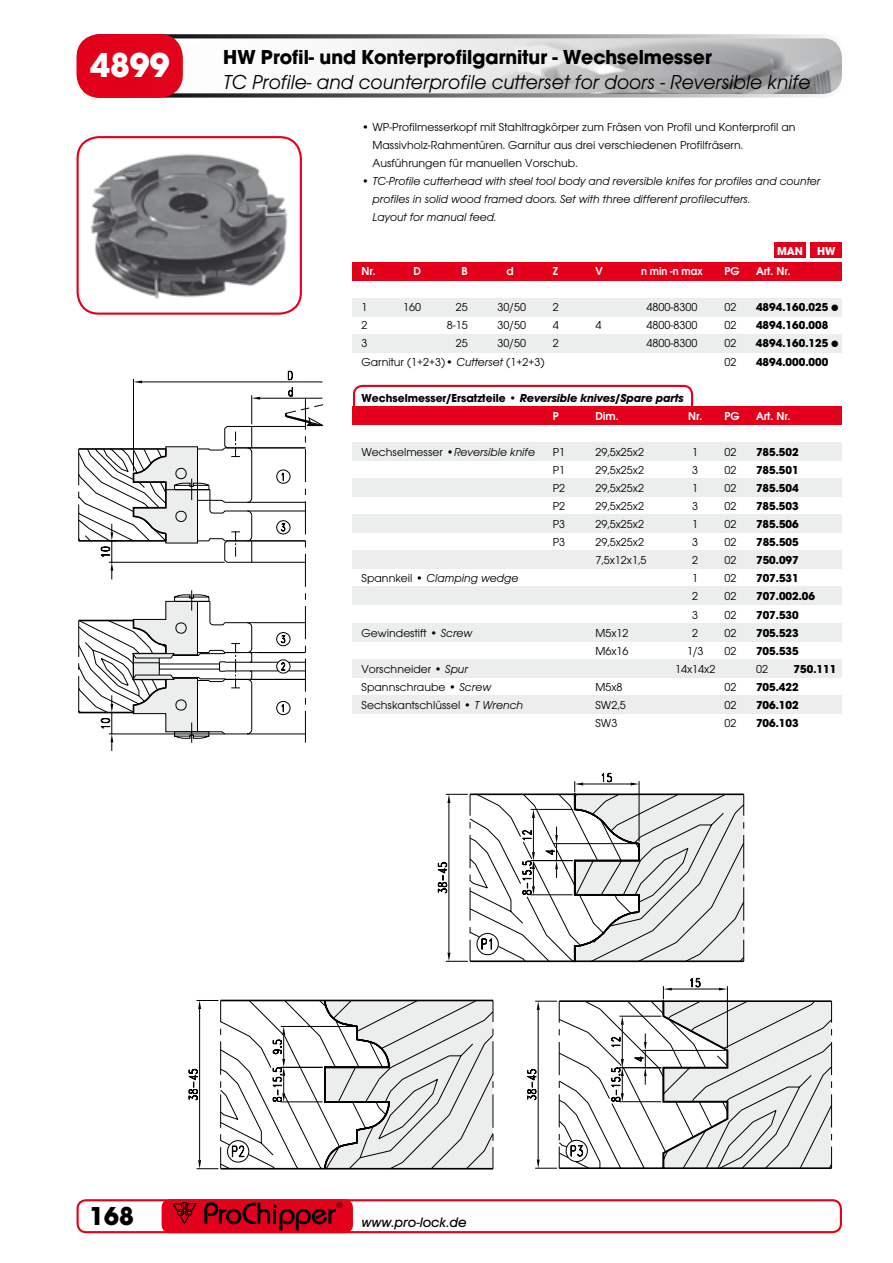
<style>
.page{position:relative;width:893px;height:1263px;background:#fff}
.page>*{position:absolute;margin:0;border:0;box-sizing:border-box;transform-origin:0 0}
.t1{font:700 36px "Avant Garde Gothic Itc T";color:#fff}
.t2{font:700 27px "Avant Garde Gothic Itc T";color:#000}
.t3{font:italic 21px "Avant Garde Gothic Itc T";color:#000}
.t4{font:700 21px "Avant Garde Gothic Itc T";color:#000}
.t5{font:italic 500 14.25px "Avant Garde Gothic Itc T";color:#000}
.t6{font:12px/18px "Avant Garde Gothic Itc T";color:#000}
.t7{font:italic 12px/18px "Avant Garde Gothic Itc T";color:#000}
.t8{font:700 12px/18px "Avant Garde Gothic Itc T";color:#000}
.t9{font:600 12px "Avant Garde Gothic Itc T";color:#fff}
.t10{font:600 12px "Avant Garde Gothic Itc T";color:#fff;scale:.9 1}
.t11{font:700 12px "Avant Garde Gothic Itc T";color:#fff}
.t12{font:7.65px "Helvetica";color:#000}
.s1{font-style:italic}
.s2{font-weight:600;color:#fff}
.s3{font-style:normal}
</style>
<div class="page">
<div style="left:77px;top:1199px;width:765px;height:34px;border:2px solid #e2001a;border-radius:9px"></div>
<div style="left:162px;top:1199px;width:191px;height:34px;background:#e2001a;border-radius:9px"></div>
<svg style="left:204px;top:1202px;width:132px;height:28px"></svg>
<svg style="left:172px;top:1202px;width:25px;height:22px"></svg>
<div style="left:353px;top:385px;width:340px;height:30px;border:2px solid #e2001a;border-radius:9px"></div>
<div style="left:77px;top:34px;width:770px;height:64px;border:4px solid #000;border-radius:21px"></div>
<div style="left:77px;top:34px;width:106px;height:64px;border:4px solid #e2001a;border-radius:21px"></div>
<img style="left:81px;top:38px;width:761px;height:56px">
<div style="left:353px;top:263px;width:489px;height:18px;background:#e2001a"></div>
<div style="left:353px;top:406px;width:489px;height:18px;background:#e2001a"></div>
<div style="left:353px;top:299px;width:489px;height:18px;background:#eceded"></div>
<div style="left:353px;top:335px;width:489px;height:18px;background:#eceded"></div>
<div style="left:353px;top:442px;width:489px;height:18px;background:#eceded"></div>
<div style="left:353px;top:478px;width:489px;height:18px;background:#eceded"></div>
<div style="left:353px;top:514px;width:489px;height:19px;background:#eceded"></div>
<div style="left:353px;top:551px;width:489px;height:18px;background:#eceded"></div>
<div style="left:353px;top:587px;width:489px;height:18px;background:#eceded"></div>
<div style="left:353px;top:623px;width:489px;height:18px;background:#eceded"></div>
<div style="left:353px;top:659px;width:489px;height:18px;background:#eceded"></div>
<div style="left:353px;top:695px;width:489px;height:18px;background:#eceded"></div>
<img style="left:91px;top:154px;width:197px;height:145px">
<div style="left:77px;top:136px;width:225px;height:179px;border:2px solid #e2001a;border-radius:21px"></div>
<svg style="left:527px;top:978px;width:305px;height:191px"></svg>
<svg style="left:189px;top:1000px;width:304px;height:169px"></svg>
<svg style="left:438px;top:773px;width:306px;height:189px"></svg>
<svg style="left:79px;top:371px;width:245px;height:380px"></svg>
<div style="left:774px;top:243px;width:31px;height:15px;background:#e2001a"></div>
<div style="left:811px;top:243px;width:31px;height:15px;background:#e2001a"></div>
<h1 class="t1" style="left:90px;top:43px;width:81px">4899</h1>
<h3 class="t4" style="left:223px;top:44px;width:490px">HW Profil- und Konterprofilgarnitur - Wechselmesser</h3>
<h3 class="t3" style="left:223px;top:70px;width:589px">TC Profile- and counterprofile cutterset for doors - Reversible knife</h3>
<p class="t6" style="left:372px;top:117px;width:425px;text-indent:-11px">• WP-Profilmesserkopf mit Stahltragkörper zum Fräsen von Profil und Konterprofil an<br>Massivholz-Rahmentüren. Garnitur aus drei verschiedenen Profilfräsern.<br>Ausführungen für manuellen Vorschub.</p>
<p class="t7" style="left:372px;top:172px;width:450px;text-indent:-11px">• TC-Profile cutterhead with steel tool body and reversible knifes for profiles and counter profiles in solid wood framed doors. Set with three different profilecutters.<br>Layout for manual feed.</p>
<p class="t11" style="left:777px;top:243px;width:60px">MAN HW</p>
<p class="t9" style="left:361px;top:264px;width:16px">Nr.</p>
<p class="t9" style="left:413px;top:264px;width:9px">D</p>
<p class="t9" style="left:461px;top:264px;width:8px">B</p>
<p class="t9" style="left:506px;top:264px;width:9px">d</p>
<p class="t9" style="left:553px;top:264px;width:7px">Z</p>
<p class="t9" style="left:595px;top:264px;width:9px">V</p>
<p class="t10" style="left:641px;top:264px;width:70px">n min -n max</p>
<p class="t9" style="left:724px;top:264px;width:17px">PG</p>
<p class="t9" style="left:756px;top:264px;width:36px">Art. Nr.</p>
<p class="t6" style="left:361px;top:298px;width:7px">1</p>
<p class="t6" style="left:403px;top:298px;width:19px">160</p>
<p class="t6" style="left:456px;top:298px;width:13px">25</p>
<p class="t6" style="left:497px;top:298px;width:30px">30/50</p>
<p class="t6" style="left:553px;top:298px;width:7px">2</p>
<p class="t6" style="left:647px;top:298px;width:52px">4800-8300</p>
<p class="t6" style="left:724px;top:298px;width:13px">02</p>
<p class="t8" style="left:756px;top:298px;width:74px">4894.160.025</p>
<p class="t6" style="left:361px;top:316px;width:7px">2</p>
<p class="t6" style="left:447px;top:316px;width:22px">8-15</p>
<p class="t6" style="left:497px;top:316px;width:30px">30/50</p>
<p class="t6" style="left:553px;top:316px;width:7px">4</p>
<p class="t6" style="left:595px;top:316px;width:7px">4</p>
<p class="t6" style="left:647px;top:316px;width:52px">4800-8300</p>
<p class="t6" style="left:724px;top:316px;width:13px">02</p>
<p class="t8" style="left:756px;top:316px;width:74px">4894.160.008</p>
<p class="t6" style="left:361px;top:334px;width:7px">3</p>
<p class="t6" style="left:456px;top:334px;width:13px">25</p>
<p class="t6" style="left:497px;top:334px;width:30px">30/50</p>
<p class="t6" style="left:553px;top:334px;width:7px">2</p>
<p class="t6" style="left:647px;top:334px;width:52px">4800-8300</p>
<p class="t6" style="left:724px;top:334px;width:13px">02</p>
<p class="t8" style="left:756px;top:334px;width:74px">4894.160.125</p>
<p class="t6" style="left:361px;top:352px;width:185px">Garnitur (1+2+3)• <span class="s1">Cutterset</span> (1+2+3)</p>
<p class="t6" style="left:724px;top:352px;width:13px">02</p>
<p class="t8" style="left:756px;top:352px;width:74px">4894.000.000</p>
<p class="t8" style="left:553px;top:388px;width:132px;text-indent:-191px">Wechselmesser/Ersatzteile • <span class="s1">Reversible knives</span>/<span class="s1">Spare parts<br></span><span class="s2">P</span></p>
<p class="t9" style="left:595px;top:409px;width:25px">Dim.</p>
<p class="t9" style="left:688px;top:409px;width:53px">Nr. PG</p>
<p class="t9" style="left:756px;top:409px;width:36px">Art. Nr.</p>
<p class="t7" style="left:361px;top:443px;width:175px"><span class="s3">Wechselmesser •</span>Reversible knife</p>
<p class="t6" style="left:553px;top:443px;width:14px">P1</p>
<p class="t6" style="left:595px;top:443px;width:50px">29,5x25x2</p>
<p class="t6" style="left:692px;top:443px;width:7px">1</p>
<p class="t6" style="left:724px;top:443px;width:13px">02</p>
<p class="t8" style="left:756px;top:443px;width:44px">785.502</p>
<p class="t6" style="left:553px;top:461px;width:14px">P1</p>
<p class="t6" style="left:595px;top:461px;width:50px">29,5x25x2</p>
<p class="t6" style="left:692px;top:461px;width:7px">3</p>
<p class="t6" style="left:724px;top:461px;width:13px">02</p>
<p class="t8" style="left:756px;top:461px;width:44px">785.501</p>
<p class="t6" style="left:553px;top:479px;width:14px">P2</p>
<p class="t6" style="left:595px;top:479px;width:50px">29,5x25x2</p>
<p class="t6" style="left:692px;top:479px;width:7px">1</p>
<p class="t6" style="left:724px;top:479px;width:13px">02</p>
<p class="t8" style="left:756px;top:479px;width:44px">785.504</p>
<p class="t6" style="left:553px;top:497px;width:14px">P2</p>
<p class="t6" style="left:595px;top:497px;width:50px">29,5x25x2</p>
<p class="t6" style="left:692px;top:497px;width:7px">3</p>
<p class="t6" style="left:724px;top:497px;width:13px">02</p>
<p class="t8" style="left:756px;top:497px;width:44px">785.503</p>
<p class="t6" style="left:553px;top:515px;width:14px">P3</p>
<p class="t6" style="left:595px;top:515px;width:50px">29,5x25x2</p>
<p class="t6" style="left:692px;top:515px;width:7px">1</p>
<p class="t6" style="left:724px;top:515px;width:13px">02</p>
<p class="t8" style="left:756px;top:515px;width:44px">785.506</p>
<p class="t6" style="left:553px;top:533px;width:14px">P3</p>
<p class="t6" style="left:595px;top:533px;width:50px">29,5x25x2</p>
<p class="t6" style="left:692px;top:533px;width:7px">3</p>
<p class="t6" style="left:724px;top:533px;width:13px">02</p>
<p class="t8" style="left:756px;top:533px;width:44px">785.505</p>
<p class="t6" style="left:595px;top:551px;width:53px">7,5x12x1,5</p>
<p class="t6" style="left:692px;top:551px;width:7px">2</p>
<p class="t6" style="left:724px;top:551px;width:13px">02</p>
<p class="t8" style="left:756px;top:551px;width:44px">750.097</p>
<p class="t7" style="left:361px;top:569px;width:158px"><span class="s3">Spannkeil •</span> Clamping wedge</p>
<p class="t6" style="left:692px;top:569px;width:7px">1</p>
<p class="t6" style="left:724px;top:569px;width:13px">02</p>
<p class="t8" style="left:756px;top:569px;width:44px">707.531</p>
<p class="t6" style="left:692px;top:587px;width:7px">2</p>
<p class="t6" style="left:724px;top:587px;width:13px">02</p>
<p class="t8" style="left:756px;top:587px;width:61px">707.002.06</p>
<p class="t6" style="left:692px;top:605px;width:7px">3</p>
<p class="t6" style="left:724px;top:605px;width:13px">02</p>
<p class="t8" style="left:756px;top:605px;width:44px">707.530</p>
<p class="t6" style="left:361px;top:623px;width:112px">Gewindestift • <span class="s1">Screw</span></p>
<p class="t6" style="left:595px;top:623px;width:35px">M5x12</p>
<p class="t6" style="left:692px;top:623px;width:7px">2</p>
<p class="t6" style="left:724px;top:623px;width:13px">02</p>
<p class="t8" style="left:756px;top:623px;width:44px">705.523</p>
<p class="t6" style="left:595px;top:641px;width:35px">M6x16</p>
<p class="t6" style="left:687px;top:641px;width:18px">1/3</p>
<p class="t6" style="left:724px;top:641px;width:13px">02</p>
<p class="t8" style="left:756px;top:641px;width:44px">705.535</p>
<p class="t6" style="left:361px;top:660px;width:108px">Vorschneider • <span class="s1">Spur</span></p>
<p class="t6" style="left:675px;top:660px;width:42px">14x14x2</p>
<p class="t6" style="left:756px;top:660px;width:13px">02</p>
<p class="t8" style="left:793px;top:659px;width:44px">750.111</p>
<p class="t6" style="left:361px;top:678px;width:131px">Spannschraube • <span class="s1">Screw</span></p>
<p class="t6" style="left:595px;top:678px;width:29px">M5x8</p>
<p class="t6" style="left:724px;top:678px;width:13px">02</p>
<p class="t8" style="left:756px;top:677px;width:44px">705.422</p>
<p class="t6" style="left:361px;top:696px;width:163px">Sechskantschlüssel • <span class="s1">T Wrench</span></p>
<p class="t6" style="left:595px;top:696px;width:32px">SW2,5</p>
<p class="t6" style="left:724px;top:696px;width:13px">02</p>
<p class="t8" style="left:756px;top:696px;width:44px">706.102</p>
<p class="t6" style="left:595px;top:714px;width:24px">SW3</p>
<p class="t6" style="left:724px;top:714px;width:13px">02</p>
<p class="t8" style="left:756px;top:714px;width:44px">706.103</p>
<p class="t12" style="left:337px;top:1199px;width:7px">®</p>
<h2 class="t2" style="left:89px;top:1200px;width:46px">168</h2>
<p class="t5" style="left:361px;top:1214px;width:107px">www.pro-lock.de</p>
</div>
